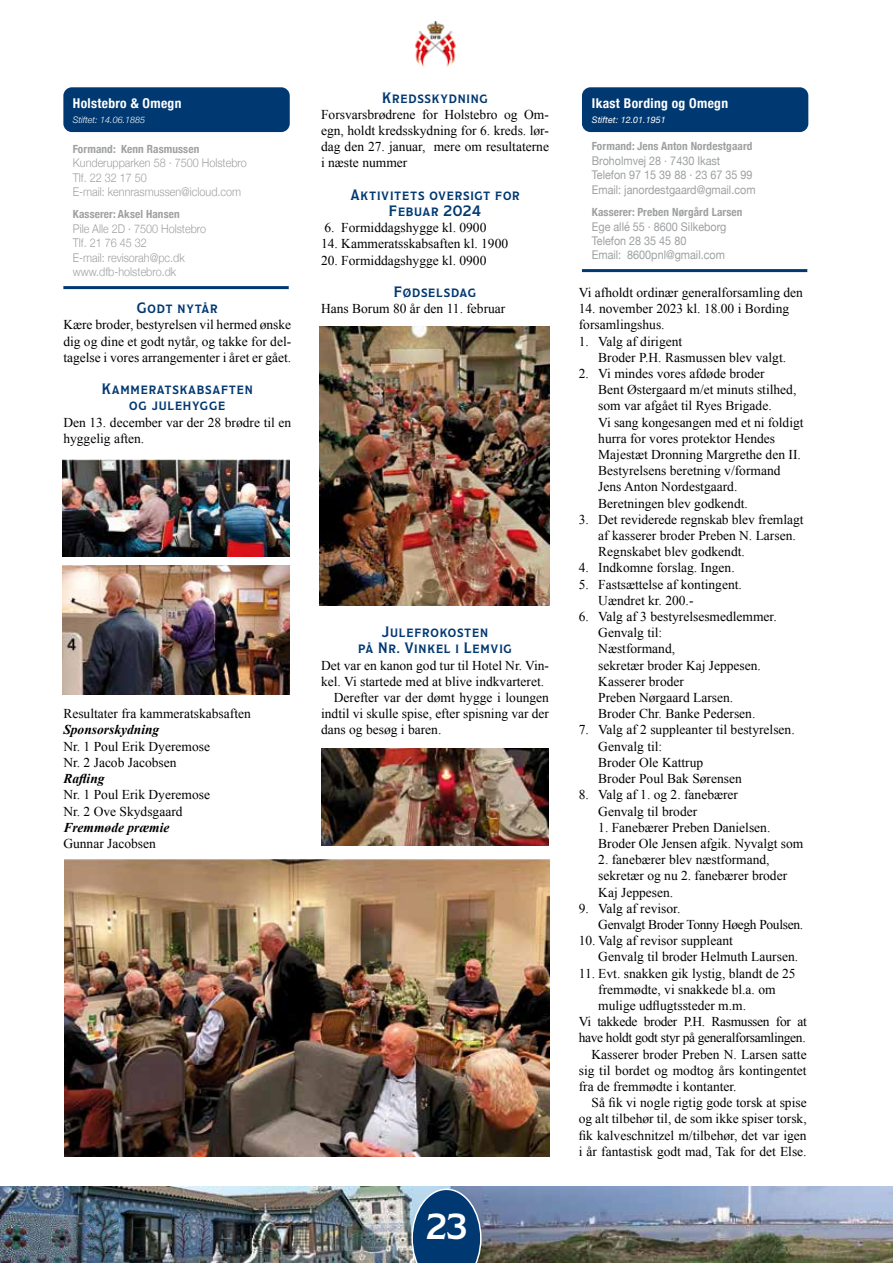
<style>
.page{position:relative;width:893px;height:1263px;background:#fff}
.page>*{position:absolute;margin:0;border:0;box-sizing:border-box;transform-origin:0 0}
.t1{font:36px "Modesto Lite";color:#fff}
.t2{font:15px/16.2px "Modesto Lite";letter-spacing:.05em;color:#003871;text-align:center}
.t3{font:13.5px/16.2px "Times New Roman";color:#000}
.t4{font:13.5px/16.2px "Times New Roman";letter-spacing:-.025em;color:#000}
.t5{font:italic 700 13.5px "Times New Roman";color:#000}
.t6{font:700 condensed 13.5px "Helvetica Neue";letter-spacing:.025em;color:#fff}
.t7{font:300 12px/14.4px "Helvetica Neue";color:#9ea0a2;scale:.9 1}
.t8{font:12px/14.4px "Helvetica Neue";color:#9ea0a2;scale:.9 1}
.t9{font:700 condensed 11.25px "Helvetica Neue";letter-spacing:.01em;color:#9ea0a2}
.t10{font:italic 9px "Helvetica Neue";color:#fff}
.t11{font:italic 300 9px "Helvetica Neue";color:#fff}
</style>
<div class="page">
<img style="left:415px;top:21px;width:41px;height:46px">
<img style="left:1px;top:1186px;width:892px;height:77px">
<img style="left:0;top:1186px;width:1px;height:77px">
<svg style="left:411px;top:1188px;width:71px;height:75px;background:#265586"></svg>
<div style="left:582px;top:87px;width:226px;height:45px;background:#003871;border-radius:9px"></div>
<hr style="left:582px;top:269px;width:225px;height:3px;background:#003871">
<div style="left:63px;top:87px;width:227px;height:45px;background:#003871;border-radius:9px"></div>
<hr style="left:63px;top:286px;width:226px;height:3px;background:#003871">
<img style="left:320px;top:327px;width:229px;height:278px">
<img style="left:64px;top:859px;width:485px;height:298px">
<img style="left:62px;top:459px;width:228px;height:97px">
<img style="left:62px;top:566px;width:228px;height:128px">
<img style="left:321px;top:749px;width:228px;height:97px">
<p class="t6" style="left:73px;top:92px;width:110px">Holstebro &amp; Omegn</p>
<p class="t11" style="left:73px;top:113px;width:74px">Stiftet: 14.06.1885</p>
<p class="t9" style="left:73px;top:139px;width:128px">Formand: Kenn Rasmussen</p>
<p class="t7" style="left:73px;top:155px;width:195px">Kunderupparken 58 · 7500 Holstebro<br>Tlf. 22 32 17 50<br>E-mail: kennrasmussen@icloud.com</p>
<p class="t9" style="left:73px;top:205px;width:108px">Kasserer: Aksel Hansen</p>
<p class="t7" style="left:73px;top:220px;width:150px">Pile Alle 2D · 7500 Holstebro<br>Tlf. 21 76 45 32<br>E-mail: revisorah@pc.dk www.dfb-holstebro.dk</p>
<p class="t2" style="left:137px;top:300px;width:82px">Godt nytår</p>
<p class="t3" style="left:63px;top:317px;width:229px;text-align:justify">Kære broder, bestyrelsen vil hermed ønske dig og dine et godt nytår, og takke for del&shy;tagelse i vores arrangementer i året er gået.</p>
<p class="t2" style="left:102px;top:381px;width:153px">Kammeratskabsaften og julehygge</p>
<p class="t3" style="left:63px;top:414px;width:229px">Den 13. december var der 28 brødre til en hyggelig aften.</p>
<p class="t3" style="left:63px;top:705px;width:189px">Resultater fra kammeratskabsaften</p>
<p class="t5" style="left:63px;top:720px;width:98px">Sponsorskydning</p>
<p class="t3" style="left:63px;top:738px;width:148px">Nr. 1 Poul Erik Dyeremose<br>Nr. 2 Jacob Jacobsen</p>
<p class="t5" style="left:63px;top:769px;width:43px">Rafling</p>
<p class="t3" style="left:63px;top:786px;width:148px">Nr. 1 Poul Erik Dyeremose<br>Nr. 2 Ove Skydsgaard</p>
<p class="t5" style="left:63px;top:818px;width:108px">Fremmøde præmie</p>
<p class="t3" style="left:63px;top:835px;width:94px">Gunnar Jacobsen</p>
<p class="t2" style="left:382px;top:89px;width:107px">Kredsskydning</p>
<p class="t3" style="left:321px;top:106px;width:229px;text-align:justify">Forsvarsbrødrene for Holstebro og Om&shy;egn, holdt kredsskydning for 6. kreds. lør&shy;dag den 27. januar, mere om resultaterne i næste nummer</p>
<p class="t2" style="left:350px;top:187px;width:171px">Aktivitets oversigt for<br>Febuar 2024</p>
<p class="t3" style="left:324px;top:219px;width:164px">6. Formiddagshygge kl. 0900</p>
<p class="t3" style="left:321px;top:236px;width:189px">14. Kammeratsskabsaften kl. 1900</p>
<p class="t3" style="left:321px;top:252px;width:167px">20. Formiddagshygge kl. 0900</p>
<p class="t2" style="left:394px;top:284px;width:84px">Fødselsdag</p>
<p class="t3" style="left:321px;top:300px;width:186px">Hans Borum 80 år den 11. februar</p>
<p class="t2" style="left:358px;top:624px;width:155px">Julefrokosten<br>på Nr. Vinkel i Lemvig</p>
<p class="t3" style="left:321px;top:657px;width:229px">Det var en kanon god tur til Hotel Nr. Vin-</p>
<p class="t3" style="left:321px;top:673px;width:225px">kel. Vi startede med at blive indkvarteret.</p>
<p class="t3" style="left:334px;top:689px;width:217px">Derefter var der dømt hygge i loungen</p>
<p class="t3" style="left:321px;top:705px;width:229px">indtil vi skulle spise, efter spisning var der</p>
<p class="t3" style="left:321px;top:722px;width:122px">dans og besøg i baren.</p>
<h1 class="t1" style="left:426px;top:1208px;width:42px">23</h1>
<p class="t6" style="left:592px;top:92px;width:138px">Ikast Bording og Omegn</p>
<p class="t10" style="left:592px;top:114px;width:75px">Stiftet: 12.01.1951</p>
<p class="t9" style="left:592px;top:137px;width:162px">Formand: Jens Anton Nordestgaard</p>
<p class="t8" style="left:592px;top:154px;width:183px">Broholmvej 28 · 7430 Ikast<br>Telefon 97 15 39 88 · 23 67 35 99<br>Email: janordestgaard@gmail.com</p>
<p class="t9" style="left:592px;top:203px;width:152px">Kasserer: Preben Nørgård Larsen</p>
<p class="t8" style="left:592px;top:220px;width:151px">Ege allé 55 · 8600 Silkeborg<br>Telefon 28 35 45 80<br>Email: 8600pnl@gmail.com</p>
<p class="t3" style="left:579px;top:284px;width:226px">Vi afholdt ordinær generalforsamling den</p>
<p class="t3" style="left:579px;top:300px;width:212px">14. november 2023 kl. 18.00 i Bording forsamlingshus.</p>
<p class="t3" style="left:598px;top:333px;width:189px;text-indent:-19px">1. Valg af dirigent<br>Broder P.H. Rasmussen blev valgt.</p>
<p class="t3" style="left:598px;top:365px;width:207px;text-indent:-19px">2. Vi mindes vores afdøde broder<br>Bent Østergaard m/et minuts stilhed, som var afgået til Ryes Brigade.<br>Vi sang kongesangen med et ni foldigt hurra for vores protektor Hendes Majestæt Dronning Margrethe den II.<br>Bestyrelsens beretning v/formand Jens Anton Nordestgaard.<br>Beretningen blev godkendt.</p>
<p class="t3" style="left:598px;top:511px;width:207px;text-indent:-19px">3. Det reviderede regnskab blev fremlagt af kasserer broder Preben N. Larsen.<br>Regnskabet blev godkendt.</p>
<p class="t3" style="left:579px;top:560px;width:157px">4. Indkomne forslag. Ingen.</p>
<p class="t3" style="left:598px;top:576px;width:145px;text-indent:-19px">5. Fastsættelse af kontingent.<br>Uændret kr. 200.-</p>
<p class="t3" style="left:598px;top:608px;width:180px;text-indent:-19px">6. Valg af 3 bestyrelsesmedlemmer.<br>Genvalg til:<br>Næstformand,<br>sekretær broder Kaj Jeppesen.<br>Kasserer broder<br>Preben Nørgaard Larsen.<br>Broder Chr. Banke Pedersen.</p>
<p class="t3" style="left:598px;top:722px;width:198px;text-indent:-19px">7. Valg af 2 suppleanter til bestyrelsen.<br>Genvalg til:<br>Broder Ole Kattrup<br>Broder Poul Bak Sørensen</p>
<p class="t3" style="left:598px;top:786px;width:141px;text-indent:-19px">8. Valg af 1. og 2. fanebærer<br>Genvalg til broder</p>
<p class="t3" style="left:598px;top:819px;width:207px">1. Fanebærer Preben Danielsen.<br>Broder Ole Jensen afgik. Nyvalgt som</p>
<p class="t3" style="left:598px;top:851px;width:190px">2. fanebærer blev næstformand, sekretær og nu 2. fanebærer broder<br>Kaj Jeppesen.</p>
<p class="t4" style="left:598px;top:900px;width:206px;text-indent:-19px">9. Valg af revisor.<br>Genvalgt Broder Tonny Høegh Poulsen.</p>
<p class="t3" style="left:598px;top:932px;width:201px;text-indent:-19px">10. Valg af revisor suppleant<br>Genvalg til broder Helmuth Laursen.</p>
<p class="t3" style="left:579px;top:965px;width:218px">11. Evt. snakken gik lystig, blandt de 25</p>
<p class="t3" style="left:598px;top:981px;width:179px">fremmødte, vi snakkede bl.a. om</p>
<p class="t3" style="left:598px;top:997px;width:149px">mulige udflugtssteder m.m.</p>
<p class="t4" style="left:579px;top:1013px;width:229px">Vi takkede broder P.H. Rasmussen for at</p>
<p class="t4" style="left:579px;top:1029px;width:228px">have holdt godt styr på generalforsamlingen.</p>
<p class="t3" style="left:591px;top:1046px;width:217px">Kasserer broder Preben N. Larsen satte</p>
<p class="t3" style="left:579px;top:1062px;width:229px">sig til bordet og modtog års kontingentet</p>
<p class="t3" style="left:579px;top:1078px;width:159px">fra de fremmødte i kontanter.</p>
<p class="t3" style="left:591px;top:1094px;width:217px">Så fik vi nogle rigtig gode torsk at spise</p>
<p class="t3" style="left:579px;top:1110px;width:229px">og alt tilbehør til, de som ikke spiser torsk,</p>
<p class="t3" style="left:579px;top:1127px;width:229px">fik kalveschnitzel m/tilbehør, det var igen</p>
<p class="t3" style="left:579px;top:1143px;width:229px">i år fantastisk godt mad, Tak for det Else.</p>
</div>
